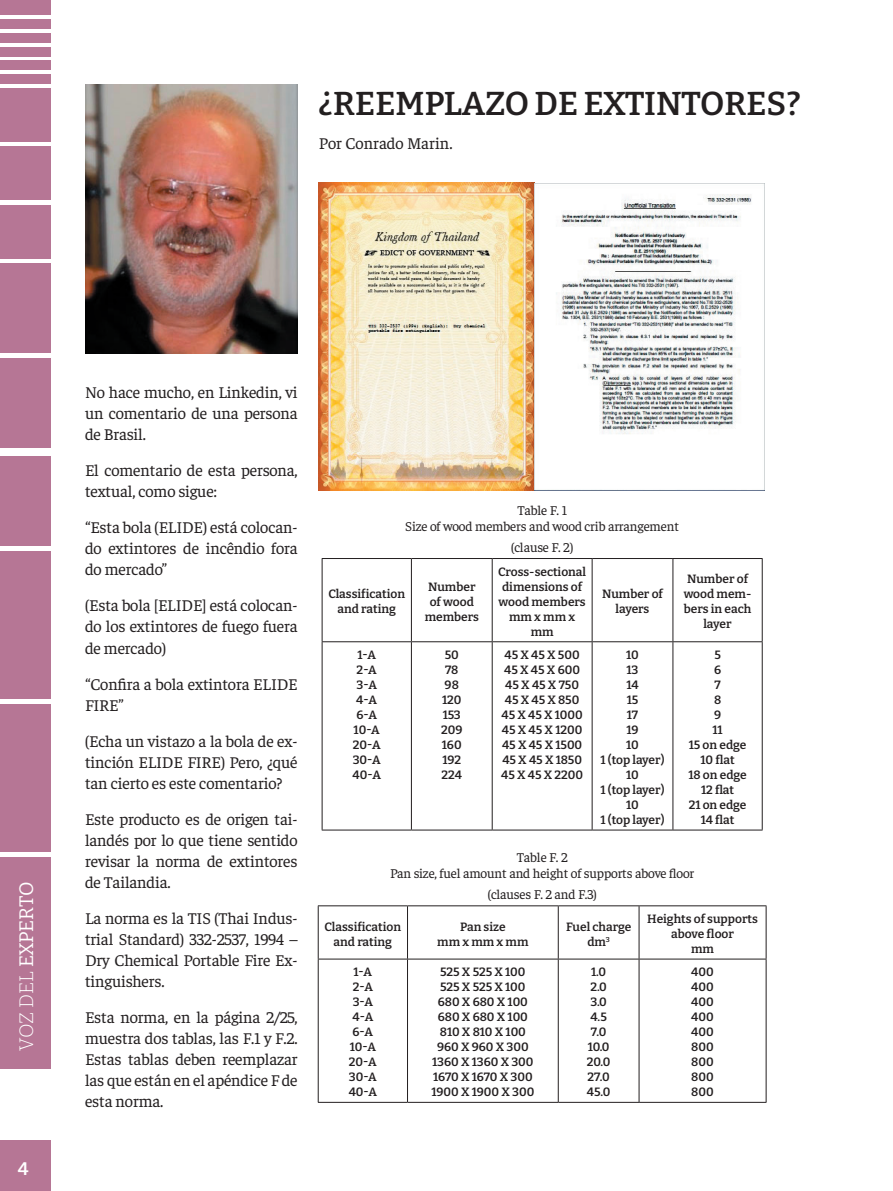
<style>
.page{position:relative;width:893px;height:1191px;background:#fff}
.page>*{position:absolute;margin:0;border:0;box-sizing:border-box;transform-origin:0 0}
.t1{font:600 33px "Bitter";letter-spacing:-.005em;color:#231f20}
.t2{font:19.5px "Bitter";letter-spacing:-.025em;color:#fff}
.t3{font:600 18px "Bitter";color:#fff}
.t4{font:16.5px/21px "Faustina";letter-spacing:-.01em;color:#231f20;text-align:justify}
.t5{font:13.5px/16.5px "Faustina";letter-spacing:-.01em;color:#231f20;text-align:center}
.t6{font:600 12px/15px "Bitter";color:#231f20;text-align:center}
.s1{font-weight:300}
</style>
<div class="page">
<div style="left:0;top:1140px;width:51px;height:51px;background:#b67695"></div>
<div style="left:0;top:0;width:51px;height:15px;background:#b67695"></div>
<div style="left:0;top:19px;width:51px;height:10px;background:#b67695"></div>
<div style="left:0;top:33px;width:51px;height:10px;background:#b67695"></div>
<div style="left:0;top:47px;width:51px;height:9px;background:#b67695"></div>
<div style="left:0;top:61px;width:51px;height:9px;background:#b67695"></div>
<div style="left:0;top:74px;width:51px;height:10px;background:#b67695"></div>
<div style="left:0;top:88px;width:51px;height:53px;background:#b67695"></div>
<div style="left:0;top:147px;width:51px;height:53px;background:#b67695"></div>
<div style="left:0;top:205px;width:51px;height:53px;background:#b67695"></div>
<div style="left:0;top:264px;width:51px;height:89px;background:#b67695"></div>
<div style="left:0;top:358px;width:51px;height:90px;background:#b67695"></div>
<div style="left:0;top:456px;width:51px;height:89px;background:#b67695"></div>
<div style="left:0;top:551px;width:51px;height:147px;background:#b67695"></div>
<div style="left:0;top:704px;width:51px;height:148px;background:#b67695"></div>
<div style="left:0;top:857px;width:51px;height:212px;background:#b67695"></div>
<img style="left:85px;top:84px;width:213px;height:269px">
<img style="left:319px;top:183px;width:445px;height:307px">
<hr style="left:322px;top:558px;width:89px;height:1px;background:#231f20">
<hr style="left:322px;top:559px;width:1px;height:82px;background:#231f20">
<hr style="left:411px;top:558px;width:81px;height:1px;background:#231f20">
<hr style="left:411px;top:559px;width:1px;height:82px;background:#231f20">
<hr style="left:492px;top:558px;width:100px;height:1px;background:#231f20">
<hr style="left:492px;top:559px;width:1px;height:82px;background:#231f20">
<hr style="left:592px;top:558px;width:81px;height:1px;background:#231f20">
<hr style="left:592px;top:559px;width:1px;height:82px;background:#231f20">
<hr style="left:673px;top:558px;width:90px;height:1px;background:#231f20">
<hr style="left:672px;top:559px;width:1px;height:82px;background:#231f20">
<hr style="left:762px;top:559px;width:1px;height:82px;background:#231f20">
<hr style="left:322px;top:641px;width:89px;height:1px;background:#231f20">
<hr style="left:322px;top:642px;width:1px;height:187px;background:#231f20">
<hr style="left:411px;top:641px;width:81px;height:1px;background:#231f20">
<hr style="left:411px;top:642px;width:1px;height:187px;background:#231f20">
<hr style="left:492px;top:641px;width:100px;height:1px;background:#231f20">
<hr style="left:492px;top:642px;width:1px;height:187px;background:#231f20">
<hr style="left:592px;top:641px;width:81px;height:1px;background:#231f20">
<hr style="left:592px;top:642px;width:1px;height:187px;background:#231f20">
<hr style="left:673px;top:641px;width:90px;height:1px;background:#231f20">
<hr style="left:672px;top:642px;width:1px;height:187px;background:#231f20">
<hr style="left:762px;top:642px;width:1px;height:187px;background:#231f20">
<hr style="left:322px;top:829px;width:89px;height:1px;background:#231f20">
<hr style="left:411px;top:829px;width:81px;height:1px;background:#231f20">
<hr style="left:492px;top:829px;width:100px;height:1px;background:#231f20">
<hr style="left:592px;top:829px;width:81px;height:1px;background:#231f20">
<hr style="left:673px;top:829px;width:90px;height:1px;background:#231f20">
<hr style="left:318px;top:905px;width:89px;height:1px;background:#231f20">
<hr style="left:318px;top:906px;width:1px;height:52px;background:#231f20">
<hr style="left:407px;top:905px;width:151px;height:1px;background:#231f20">
<hr style="left:407px;top:906px;width:1px;height:52px;background:#231f20">
<hr style="left:558px;top:905px;width:81px;height:1px;background:#231f20">
<hr style="left:558px;top:906px;width:1px;height:52px;background:#231f20">
<hr style="left:639px;top:905px;width:127px;height:1px;background:#231f20">
<hr style="left:639px;top:906px;width:1px;height:52px;background:#231f20">
<hr style="left:766px;top:906px;width:1px;height:52px;background:#231f20">
<hr style="left:318px;top:958px;width:89px;height:1px;background:#231f20">
<hr style="left:318px;top:959px;width:1px;height:143px;background:#231f20">
<hr style="left:407px;top:958px;width:151px;height:1px;background:#231f20">
<hr style="left:407px;top:959px;width:1px;height:143px;background:#231f20">
<hr style="left:558px;top:958px;width:81px;height:1px;background:#231f20">
<hr style="left:558px;top:959px;width:1px;height:143px;background:#231f20">
<hr style="left:639px;top:958px;width:127px;height:1px;background:#231f20">
<hr style="left:639px;top:959px;width:1px;height:143px;background:#231f20">
<hr style="left:766px;top:959px;width:1px;height:143px;background:#231f20">
<hr style="left:318px;top:1102px;width:89px;height:1px;background:#231f20">
<hr style="left:407px;top:1102px;width:151px;height:1px;background:#231f20">
<hr style="left:558px;top:1102px;width:81px;height:1px;background:#231f20">
<hr style="left:639px;top:1102px;width:127px;height:1px;background:#231f20">
<h1 class="t1" style="left:319px;top:82px;width:483px">¿REEMPLAZO DE EXTINTORES?</h1>
<p class="t4" style="left:319px;top:132px;width:135px">Por Conrado Marin.</p>
<p class="t2" style="left:14px;top:1050px;width:170px;rotate:-90deg"><span class="s1">VOZ DEL</span> EXPERTO</p>
<p class="t3" style="left:18px;top:1157px;width:12px">4</p>
<p class="t4" style="left:85px;top:381px;width:214px">No hace mucho, en Linkedin, vi un comentario de una persona de Brasil.</p>
<p class="t4" style="left:85px;top:459px;width:214px">El comentario de esta persona, textual, como sigue:</p>
<p class="t4" style="left:85px;top:516px;width:214px">“Esta bola (ELIDE) está colocan&shy;do extintores de incêndio fora do mercado”</p>
<p class="t4" style="left:85px;top:594px;width:214px">(Esta bola [ELIDE] está colocan&shy;do los extintores de fuego fuera de mercado)</p>
<p class="t4" style="left:85px;top:672px;width:214px">“Confira a bola extintora ELIDE<br>FIRE”</p>
<p class="t4" style="left:85px;top:729px;width:214px">(Echa un vistazo a la bola de ex&shy;tinción ELIDE FIRE) Pero, ¿qué tan cierto es este comentario?</p>
<p class="t4" style="left:85px;top:807px;width:214px">Este producto es de origen tai&shy;landés por lo que tiene sentido revisar la norma de extintores de Tailandia.</p>
<p class="t4" style="left:85px;top:906px;width:214px">La norma es la TIS (Thai Indus&shy;trial Standard) 332-2537, 1994 – Dry Chemical Portable Fire Ex&shy;tinguishers.</p>
<p class="t4" style="left:85px;top:1005px;width:214px">Esta norma, en la página 2/25, muestra dos tablas, las F.1 y F.2.<br>Estas tablas deben reemplazar las que están en el apéndice F de esta norma.</p>
<p class="t5" style="left:405px;top:501px;width:275px">Table F. 1<br>Size of wood members and wood crib arrangement</p>
<p class="t5" style="left:511px;top:538px;width:64px">(clause F. 2)</p>
<p class="t6" style="left:328px;top:586px;width:78px">Classification and rating</p>
<p class="t6" style="left:425px;top:579px;width:56px">Number of wood members</p>
<p class="t6" style="left:498px;top:564px;width:89px">Cross-sectional dimensions of wood members mm x mm x mm</p>
<p class="t6" style="left:602px;top:586px;width:62px">Number of layers</p>
<p class="t6" style="left:684px;top:571px;width:69px">Number of wood mem&shy;bers in each layer</p>
<p class="t6" style="left:353px;top:647px;width:30px">1-A<br>2-A<br>3-A<br>4-A<br>6-A<br>10-A<br>20-A<br>30-A<br>40-A</p>
<p class="t6" style="left:441px;top:647px;width:23px">50<br>78<br>98<br>120<br>153<br>209<br>160<br>192<br>224</p>
<p class="t6" style="left:501px;top:647px;width:84px">45 X 45 X 500<br>45 X 45 X 600<br>45 X 45 X 750<br>45 X 45 X 850<br>45 X 45 X 1000<br>45 X 45 X 1200<br>45 X 45 X 1500<br>45 X 45 X 1850<br>45 X 45 X 2200</p>
<p class="t6" style="left:601px;top:647px;width:65px">10<br>13<br>14<br>15<br>17<br>19<br>10<br>1 (top layer)<br>10<br>1 (top layer)<br>10<br>1 (top layer)</p>
<p class="t6" style="left:688px;top:647px;width:60px">5<br>6<br>7<br>8<br>9<br>11<br>15 on edge<br>10 flat<br>18 on edge<br>12 flat<br>21 on edge<br>14 flat</p>
<p class="t5" style="left:390px;top:848px;width:306px">Table F. 2<br>Pan size, fuel amount and height of supports above floor</p>
<p class="t5" style="left:488px;top:885px;width:111px">(clauses F. 2 and F.3)</p>
<p class="t6" style="left:325px;top:918px;width:78px">Classification and rating</p>
<p class="t6" style="left:437px;top:918px;width:93px">Pan size<br>mm x mm x mm</p>
<p class="t6" style="left:566px;top:918px;width:67px">Fuel charge dm<sup>3</sup></p>
<p class="t6" style="left:647px;top:911px;width:112px">Heights of supports above floor<br>mm</p>
<p class="t6" style="left:349px;top:964px;width:30px">1-A<br>2-A<br>3-A<br>4-A<br>6-A<br>10-A<br>20-A<br>30-A<br>40-A</p>
<p class="t6" style="left:431px;top:964px;width:104px">525 X 525 X 100<br>525 X 525 X 100<br>680 X 680 X 100<br>680 X 680 X 100<br>810 X 810 X 100<br>960 X 960 X 300<br>1360 X 1360 X 300<br>1670 X 1670 X 300<br>1900 X 1900 X 300</p>
<p class="t6" style="left:587px;top:964px;width:25px">1.0<br>2.0<br>3.0<br>4.5<br>7.0<br>10.0<br>20.0<br>27.0<br>45.0</p>
<p class="t6" style="left:691px;top:964px;width:24px;text-align:justify">400<br>400<br>400<br>400<br>400<br>800<br>800<br>800<br>800</p>
</div>
